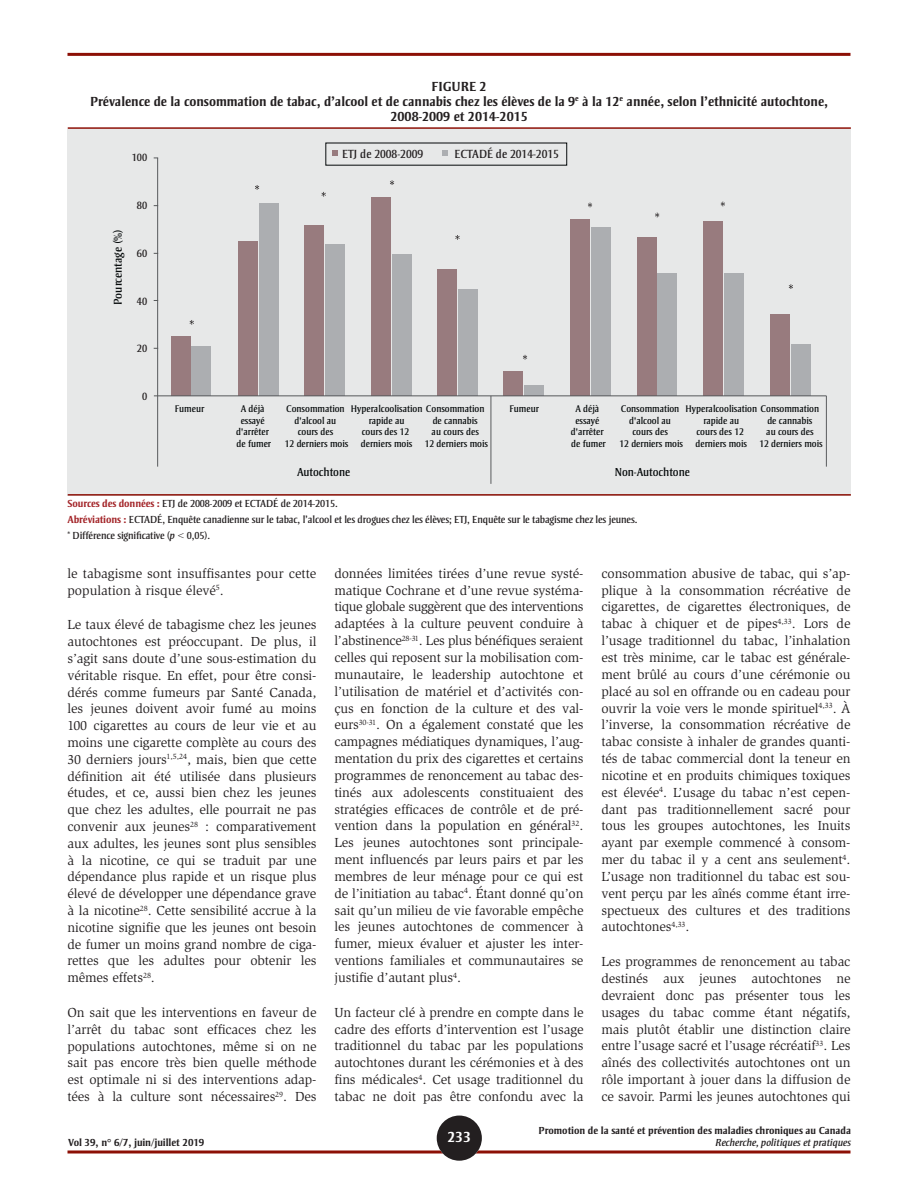
<style>
.page{position:relative;width:918px;height:1188px;background:#fff}
.page>*{position:absolute;margin:0;border:0;box-sizing:border-box;transform-origin:0 0}
.t1{font:700 15px "Strayhorn MT Std";color:#fff}
.BODY{font:13.5px/16.8px "Slimbach Std";letter-spacing:-.01em;color:#231f20;text-align:justify}
.Tableau_titre{font:700 13.5px/15px "Strayhorn MT Std";color:#231f20;text-align:center}
.t2{font:12.15px "Strayhorn MT Std";color:#231f20}
.t3{font:11.85px "Strayhorn MT Std";color:#070b0c}
.t4{font:11.7px "Strayhorn MT Std";color:#070b0c}
.t5{font:10.95px "Strayhorn MT Std";color:#231f20}
.Note_tableau{font:10.5px "Strayhorn MT Std";letter-spacing:-.01em;color:#231f20}
.t6{font:700 10.5px "Strayhorn MT Std";color:#231f20}
.t7{font:italic 10.5px "Strayhorn MT Std";color:#231f20}
.t8{font:9.9px/11.6px "Strayhorn MT Std";color:#070b0c;text-align:center}
.s1{font-weight:700;color:#a32529}
.s2{font-style:italic}
</style>
<div class="page">
<svg style="left:68px;top:1150px;width:782px;height:4px"></svg>
<hr style="left:68px;top:53px;width:782px;height:3px;background:#8c0f05">
<div style="left:437px;top:1116px;width:45px;height:45px;background:#231f20;border-radius:50%"></div>
<div style="left:68px;top:129px;width:783px;height:367px;background:#e7e8e8"></div>
<hr style="left:68px;top:127px;width:783px;height:2px;background:#8c0f05">
<hr style="left:68px;top:494px;width:783px;height:2px;background:#8c0f05">
<svg style="left:332px;top:150px;width:6px;height:6px"></svg>
<svg style="left:442px;top:150px;width:6px;height:6px"></svg>
<hr style="left:157px;top:158px;width:1px;height:309px;background:#585a5c">
<hr style="left:490px;top:396px;width:1px;height:88px;background:#585a5c">
<hr style="left:826px;top:396px;width:1px;height:71px;background:#585a5c">
<div style="left:171px;top:336px;width:19px;height:60px;background:#987b7e"></div>
<div style="left:192px;top:347px;width:19px;height:49px;background:#acaeb1"></div>
<div style="left:259px;top:203px;width:19px;height:193px;background:#acaeb1"></div>
<div style="left:325px;top:244px;width:19px;height:152px;background:#acaeb1"></div>
<div style="left:392px;top:255px;width:19px;height:141px;background:#acaeb1"></div>
<div style="left:458px;top:290px;width:19px;height:106px;background:#acaeb1"></div>
<div style="left:525px;top:385px;width:19px;height:11px;background:#acaeb1"></div>
<div style="left:591px;top:228px;width:19px;height:168px;background:#acaeb1"></div>
<div style="left:658px;top:274px;width:19px;height:122px;background:#acaeb1"></div>
<div style="left:724px;top:274px;width:19px;height:122px;background:#acaeb1"></div>
<div style="left:791px;top:344px;width:19px;height:52px;background:#acaeb1"></div>
<div style="left:239px;top:241px;width:19px;height:155px;background:#987b7e"></div>
<div style="left:305px;top:225px;width:19px;height:171px;background:#987b7e"></div>
<div style="left:371px;top:198px;width:19px;height:198px;background:#987b7e"></div>
<div style="left:437px;top:269px;width:19px;height:127px;background:#987b7e"></div>
<div style="left:503px;top:372px;width:19px;height:24px;background:#987b7e"></div>
<div style="left:571px;top:220px;width:19px;height:176px;background:#987b7e"></div>
<div style="left:637px;top:237px;width:19px;height:159px;background:#987b7e"></div>
<div style="left:704px;top:221px;width:19px;height:175px;background:#987b7e"></div>
<div style="left:771px;top:314px;width:19px;height:82px;background:#987b7e"></div>
<svg style="left:190px;top:320px;width:4px;height:5px"></svg>
<svg style="left:255px;top:185px;width:4px;height:5px"></svg>
<svg style="left:322px;top:192px;width:4px;height:5px"></svg>
<svg style="left:390px;top:180px;width:4px;height:5px"></svg>
<svg style="left:455px;top:235px;width:5px;height:5px"></svg>
<svg style="left:523px;top:355px;width:4px;height:5px"></svg>
<svg style="left:588px;top:203px;width:4px;height:4px"></svg>
<svg style="left:655px;top:213px;width:4px;height:4px"></svg>
<svg style="left:721px;top:202px;width:4px;height:4px"></svg>
<svg style="left:789px;top:284px;width:4px;height:5px"></svg>
<hr style="left:154px;top:395px;width:672px;height:1px;background:#585a5c">
<p class="Tableau_titre" style="left:90px;top:79px;width:740px">FIGURE 2<br>Prévalence de la consommation de tabac, d’alcool et de cannabis chez les élèves de la 9<sup>e</sup> à la 12<sup>e</sup> année, selon l’ethnicité autochtone,<br>2008-2009 et 2014-2015</p>
<p class="t5" style="left:132px;top:151px;width:17px">100</p>
<p class="t4" style="left:111px;top:305px;width:77px;rotate:-90deg">Pourcentage (%)</p>
<p class="t5" style="left:137px;top:199px;width:12px">80</p>
<p class="t5" style="left:137px;top:247px;width:12px">60</p>
<p class="t5" style="left:137px;top:295px;width:12px">40</p>
<p class="t5" style="left:137px;top:343px;width:12px">20</p>
<p class="t5" style="left:142px;top:390px;width:7px">0</p>
<p class="t8" style="left:175px;top:403px;width:31px">Fumeur</p>
<p class="t2" style="left:342px;top:147px;width:83px">ETJ de 2008-2009</p>
<p class="t2" style="left:455px;top:147px;width:106px">ECTADÉ de 2014-2015</p>
<p class="t8" style="left:236px;top:403px;width:36px">A déjà essayé d'arrêter de fumer</p>
<p class="t8" style="left:285px;top:403px;width:65px">Consommation d'alcool au cours des<br>12 derniers mois</p>
<p class="t8" style="left:351px;top:403px;width:135px">Hyperalcoolisation Consommation</p>
<p class="t8" style="left:369px;top:415px;width:37px">rapide au</p>
<p class="t8" style="left:362px;top:426px;width:49px">cours des 12</p>
<p class="t8" style="left:361px;top:438px;width:53px">derniers mois</p>
<p class="t8" style="left:425px;top:415px;width:65px">de cannabis<br>au cours des<br>12 derniers mois</p>
<p class="t8" style="left:510px;top:403px;width:31px">Fumeur</p>
<p class="t8" style="left:571px;top:403px;width:36px">A déjà essayé d'arrêter de fumer</p>
<p class="t8" style="left:620px;top:403px;width:65px">Consommation d'alcool au cours des<br>12 derniers mois</p>
<p class="t8" style="left:686px;top:403px;width:135px">Hyperalcoolisation Consommation</p>
<p class="t8" style="left:703px;top:415px;width:37px">rapide au</p>
<p class="t8" style="left:697px;top:426px;width:49px">cours des 12</p>
<p class="t8" style="left:695px;top:438px;width:53px">derniers mois</p>
<p class="t8" style="left:759px;top:415px;width:65px">de cannabis<br>au cours des<br>12 derniers mois</p>
<p class="t3" style="left:297px;top:465px;width:55px">Autochtone</p>
<p class="t3" style="left:615px;top:465px;width:77px">Non-Autochtone</p>
<p class="Note_tableau" style="left:68px;top:498px;width:272px"><span class="s1">Sources des données :</span> ETJ de 2008-2009 et ECTADÉ de 2014-2015.</p>
<p class="Note_tableau" style="left:68px;top:514px;width:571px"><span class="s1">Abréviations :</span> ECTADÉ, Enquête canadienne sur le tabac, l’alcool et les drogues chez les élèves; ETJ, Enquête sur le tabagisme chez les jeunes.</p>
<p class="Note_tableau" style="left:68px;top:530px;width:144px">* Différence significative (<span class="s2">p</span> &lt; 0,05).</p>
<p class="BODY" style="left:68px;top:565px;width:250px">le tabagisme sont insuffisantes pour cette population à risque élevé<sup>5</sup>.</p>
<p class="BODY" style="left:68px;top:617px;width:251px">Le taux élevé de tabagisme chez les jeunes autochtones est préoccupant. De plus, il s’agit sans doute d’une sous-estimation du véritable risque. En effet, pour être consi&shy;dérés comme fumeurs par Santé Canada, les jeunes doivent avoir fumé au moins 100 cigarettes au cours de leur vie et au moins une cigarette complète au cours des 30 derniers jours<sup>1,5,24</sup>, mais, bien que cette définition ait été utilisée dans plusieurs études, et ce, aussi bien chez les jeunes que chez les adultes, elle pourrait ne pas convenir aux jeunes<sup>28</sup> : comparativement aux adultes, les jeunes sont plus sensibles à la nicotine, ce qui se traduit par une dépendance plus rapide et un risque plus élevé de développer une dépendance grave à la nicotine<sup>28</sup>. Cette sensibilité accrue à la nicotine signifie que les jeunes ont besoin de fumer un moins grand nombre de ciga&shy;rettes que les adultes pour obtenir les mêmes effets<sup>28</sup>.</p>
<p class="BODY" style="left:68px;top:1004px;width:251px">On sait que les interventions en faveur de l’arrêt du tabac sont efficaces chez les populations autochtones, même si on ne sait pas encore très bien quelle méthode est optimale ni si des interventions adap&shy;tées à la culture sont nécessaires<sup>29</sup>. Des</p>
<p class="t6" style="left:68px;top:1137px;width:138px">Vol 39, n° 6/7, juin/juillet 2019</p>
<p class="BODY" style="left:334px;top:565px;width:251px">données limitées tirées d’une revue systé&shy;matique Cochrane et d’une revue systéma&shy;tique globale suggèrent que des interventions adaptées à la culture peuvent conduire à l’abstinence<sup>28-31</sup>. Les plus bénéfiques seraient celles qui reposent sur la mobilisation com&shy;munautaire, le leadership autochtone et l’utilisation de matériel et d’activités con&shy;çus en fonction de la culture et des val&shy;eurs<sup>30-31</sup>. On a également constaté que les campagnes médiatiques dynamiques, l’aug&shy;mentation du prix des cigarettes et certains programmes de renoncement au tabac des&shy;tinés aux adolescents constituaient des stratégies efficaces de contrôle et de pré&shy;vention dans la population en général<sup>32</sup>.<br>Les jeunes autochtones sont principale&shy;ment influencés par leurs pairs et par les membres de leur ménage pour ce qui est de l’initiation au tabac<sup>4</sup>. Étant donné qu’on sait qu’un milieu de vie favorable empêche les jeunes autochtones de commencer à fumer, mieux évaluer et ajuster les inter&shy;ventions familiales et communautaires se justifie d’autant plus<sup>4</sup>.</p>
<p class="BODY" style="left:335px;top:1004px;width:251px">Un facteur clé à prendre en compte dans le cadre des efforts d’intervention est l’usage traditionnel du tabac par les populations autochtones durant les cérémonies et à des fins médicales<sup>4</sup>. Cet usage traditionnel du tabac ne doit pas être confondu avec la</p>
<p class="BODY" style="left:601px;top:565px;width:251px">consommation abusive de tabac, qui s’ap&shy;plique à la consommation récréative de cigarettes, de cigarettes électroniques, de tabac à chiquer et de pipes<sup>4,33</sup>. Lors de l’usage traditionnel du tabac, l’inhalation est très minime, car le tabac est générale&shy;ment brûlé au cours d’une cérémonie ou placé au sol en offrande ou en cadeau pour ouvrir la voie vers le monde spirituel<sup>4,33</sup>. À l’inverse, la consommation récréative de tabac consiste à inhaler de grandes quanti&shy;tés de tabac commercial dont la teneur en nicotine et en produits chimiques toxiques est élevée<sup>4</sup>. L’usage du tabac n’est cepen&shy;dant pas traditionnellement sacré pour tous les groupes autochtones, les Inuits ayant par exemple commencé à consom&shy;mer du tabac il y a cent ans seulement<sup>4</sup>.<br>L’usage non traditionnel du tabac est sou&shy;vent perçu par les aînés comme étant irre&shy;spectueux des cultures et des traditions autochtones<sup>4,33</sup>.</p>
<p class="BODY" style="left:601px;top:953px;width:251px">Les programmes de renoncement au tabac destinés aux jeunes autochtones ne devraient donc pas présenter tous les usages du tabac comme étant négatifs, mais plutôt établir une distinction claire entre l’usage sacré et l’usage récréatif<sup>33</sup>. Les aînés des collectivités autochtones ont un rôle important à jouer dans la diffusion de ce savoir. Parmi les jeunes autochtones qui</p>
<p class="t1" style="left:447px;top:1128px;width:25px">233</p>
<p class="t6" style="left:539px;top:1125px;width:314px">Promotion de la santé et prévention des maladies chroniques au Canada</p>
<p class="t7" style="left:715px;top:1137px;width:137px">Recherche, politiques et pratiques</p>
</div>
